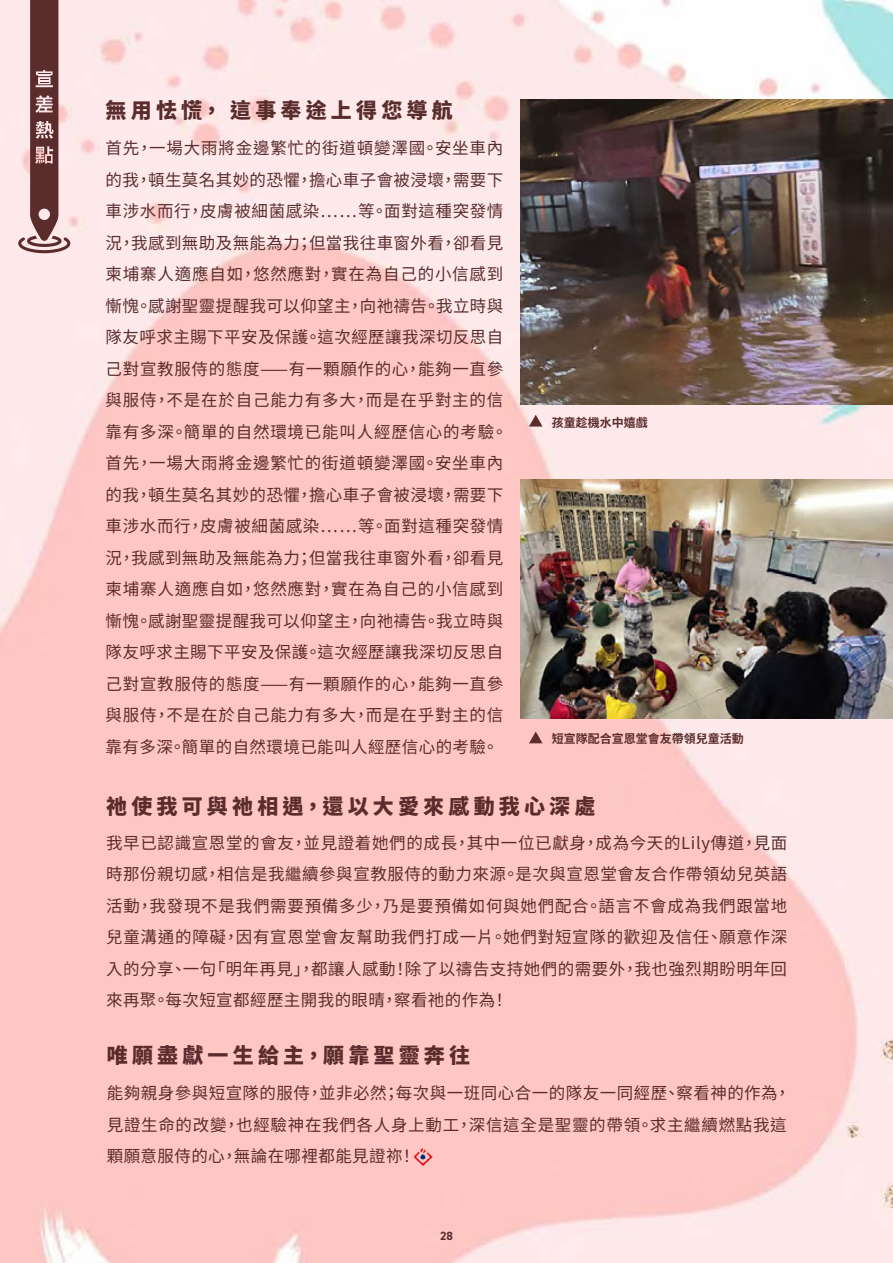
<style>
.page{position:relative;width:893px;height:1263px;background:#fff}
.page>*{position:absolute;margin:0;border:0;box-sizing:border-box;transform-origin:0 0}
.t1{font:800 21px "Source Han Sans TW";letter-spacing:.2em;color:#5b2c2c}
.t2{font:16.5px/31.5px "Source Han Sans TW";letter-spacing:.03em;color:#5b2c2c}
.t3{font:700 12px "Source Han Sans TW";color:#5b2c2c}
.t4{font:700 12px "DIN2014";color:#5b2c2c}
</style>
<div class="page">
<img style="left:0;top:0;width:893px;height:1263px">
<img style="left:520px;top:99px;width:373px;height:305px">
<img style="left:520px;top:479px;width:373px;height:240px">
<svg style="left:529px;top:415px;width:14px;height:12px"></svg>
<svg style="left:529px;top:731px;width:14px;height:12px"></svg>
<svg style="left:18px;top:0;width:52px;height:253px;background:#b18f90"></svg>
<img style="left:414px;top:1146px;width:18px;height:20px">
<p class="t1" style="left:106px;top:98px;width:349px">無用怯慌， 這事奉途上得您導航</p>
<p class="t2" style="left:106px;top:133px;width:403px">首先，一場大雨將金邊繁忙的街道頓變澤國。安坐車內的我，頓生莫名其妙的恐懼，擔心車子會被浸壞，需要下車涉水而行，皮膚被細菌感染……等。面對這種突發情況，我感到無助及無能為力；但當我往車窗外看，卻看見柬埔寨人適應自如，悠然應對，實在為自己的小信感到慚愧。感謝聖靈提醒我可以仰望主，向祂禱告。我立時與隊友呼求主賜下平安及保護。這次經歷讓我深切反思自己對宣教服侍的態度⸺有一顆願作的心，能夠一直參與服侍，不是在於自己能力有多大，而是在乎對主的信靠有多深。簡單的自然環境已能叫人經歷信心的考驗。首先，一場大雨將金邊繁忙的街道頓變澤國。安坐車內的我，頓生莫名其妙的恐懼，擔心車子會被浸壞，需要下車涉水而行，皮膚被細菌感染……等。面對這種突發情況，我感到無助及無能為力；但當我往車窗外看，卻看見柬埔寨人適應自如，悠然應對，實在為自己的小信感到慚愧。感謝聖靈提醒我可以仰望主，向祂禱告。我立時與隊友呼求主賜下平安及保護。這次經歷讓我深切反思自己對宣教服侍的態度⸺有一顆願作的心，能夠一直參與服侍，不是在於自己能力有多大，而是在乎對主的信靠有多深。簡單的自然環境已能叫人經歷信心的考驗。</p>
<p class="t3" style="left:552px;top:415px;width:97px">孩童趁機水中嬉戲</p>
<p class="t3" style="left:552px;top:732px;width:193px">短宣隊配合宣恩堂會友帶領兒童活動</p>
<p class="t1" style="left:106px;top:795px;width:491px">祂使我可與祂相遇，還以大愛來感動我心深處</p>
<p class="t2" style="left:106px;top:827px;width:683px;text-align:justify">我早已認識宣恩堂的會友，並見證着她們的成長，其中一位已獻身，成為今天的Lily傳道，見面時那份親切感，相信是我繼續參與宣教服侍的動力來源。是次與宣恩堂會友合作帶領幼兒英語活動，我發現不是我們需要預備多少，乃是要預備如何與她們配合。語言不會成為我們跟當地兒童溝通的障礙，因有宣恩堂會友幫助我們打成一片。她們對短宣隊的歡迎及信任、願意作深入的分享、一句「明年再見」，都讓人感動！除了以禱告支持她們的需要外，我也強烈期盼明年回來再聚。每次短宣都經歷主開我的眼晴，察看祂的作為！</p>
<p class="t1" style="left:107px;top:1043px;width:365px">唯願盡獻一生給主，願靠聖靈奔往</p>
<p class="t2" style="left:107px;top:1078px;width:685px">能夠親身參與短宣隊的服侍，並非必然；每次與一班同心合一的隊友一同經歷、察看神的作為，見證生命的改變，也經驗神在我們各人身上動工，深信這全是聖靈的帶領。求主繼續燃點我這顆願意服侍的心，無論在哪裡都能見證祢！</p>
<p class="t4" style="left:440px;top:1227px;width:14px">28</p>
</div>
